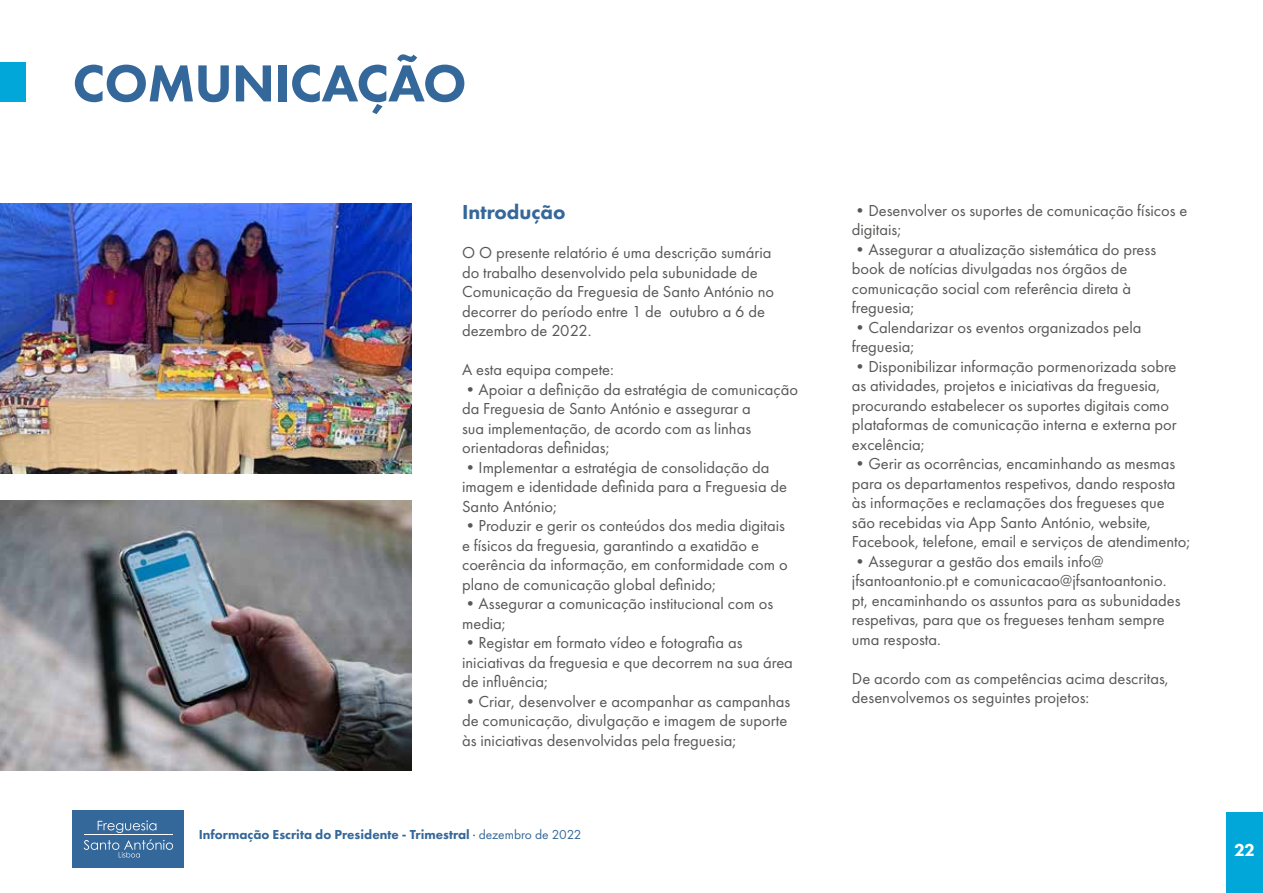
<style>
.page{position:relative;width:1263px;height:893px;background:#fff}
.page>*{position:absolute;margin:0;border:0;box-sizing:border-box;transform-origin:0 0}
.t1{font:800 54px "Futura PT";letter-spacing:-.015em;color:#34679a}
.t2{font:800 21px "Futura PT";color:#34679a}
.t3{font:800 18px "Futura PT";color:#fff}
.t4{font:16.5px/19.5px "Futura PT";color:#575756}
.t5{font:800 13.5px "Futura PT";color:#34679a}
.s1{font-weight:400}
</style>
<div class="page">
<div style="left:1227px;top:812px;width:36px;height:81px;background:#00a7d8"></div>
<div style="left:72px;top:810px;width:112px;height:57px;background:#34679a"></div>
<svg style="left:98px;top:820px;width:58px;height:13px"></svg>
<svg style="left:84px;top:839px;width:89px;height:18px"></svg>
<hr style="left:84px;top:834px;width:89px;height:1px;background:#fff">
<div style="left:0;top:62px;width:26px;height:39px;background:#00a7d8"></div>
<img style="left:0;top:203px;width:411px;height:270px">
<img style="left:0;top:501px;width:411px;height:269px">
<h1 class="t1" style="left:73px;top:50px;width:396px">COMUNICAÇÃO</h1>
<p class="t2" style="left:462px;top:199px;width:105px">Introdução</p>
<p class="t4" style="left:462px;top:243px;width:314px">O O presente relatório é uma descrição sumária do trabalho desenvolvido pela subunidade de Comunicação da Freguesia de Santo António no decorrer do período entre 1 de outubro a 6 de dezembro de 2022.</p>
<p class="t4" style="left:462px;top:360px;width:153px">A esta equipa compete:</p>
<p class="t4" style="left:462px;top:379px;width:338px">•Apoiar a definição da estratégia de comunicação da Freguesia de Santo António e assegurar a<br>sua implementação, de acordo com as linhas orientadoras definidas;</p>
<p class="t4" style="left:462px;top:457px;width:326px">•Implementar a estratégia de consolidação da imagem e identidade definida para a Freguesia de<br>Santo António;</p>
<p class="t4" style="left:462px;top:516px;width:327px">•Produzir e gerir os conteúdos dos media digitais e físicos da freguesia, garantindo a exatidão e coerência da informação, em conformidade com o plano de comunicação global definido;</p>
<p class="t4" style="left:462px;top:594px;width:313px">•Assegurar a comunicação institucional com os media;</p>
<p class="t4" style="left:462px;top:633px;width:332px">•Registar em formato vídeo e fotografia as iniciativas da freguesia e que decorrem na sua área de influência;</p>
<p class="t4" style="left:462px;top:691px;width:330px">•Criar, desenvolver e acompanhar as campanhas de comunicação, divulgação e imagem de suporte às iniciativas desenvolvidas pela freguesia;</p>
<p class="t5" style="left:199px;top:826px;width:384px">Informação Escrita do Presidente - Trimestral <span class="s1">· dezembro de 2022</span></p>
<p class="t4" style="left:852px;top:200px;width:337px">•Desenvolver os suportes de comunicação físicos e digitais;</p>
<p class="t4" style="left:852px;top:239px;width:306px">•Assegurar a atualização sistemática do press book de notícias divulgadas nos órgãos de comunicação social com referência direta à freguesia;</p>
<p class="t4" style="left:852px;top:317px;width:291px">•Calendarizar os eventos organizados pela freguesia;</p>
<p class="t4" style="left:852px;top:356px;width:326px">•Disponibilizar informação pormenorizada sobre as atividades, projetos e iniciativas da freguesia, procurando estabelecer os suportes digitais como plataformas de comunicação interna e externa por excelência;</p>
<p class="t4" style="left:852px;top:454px;width:340px">•Gerir as ocorrências, encaminhando as mesmas para os departamentos respetivos, dando resposta às informações e reclamações dos fregueses que são recebidas via App Santo António, website, Facebook, telefone, email e serviços de atendimento;</p>
<p class="t4" style="left:852px;top:551px;width:330px">•Assegurar a gestão dos emails info@ jfsantoantonio.pt e comunicacao@jfsantoantonio. pt, encaminhando os assuntos para as subunidades respetivas, para que os fregueses tenham sempre uma resposta.</p>
<p class="t4" style="left:852px;top:668px;width:318px">De acordo com as competências acima descritas, desenvolvemos os seguintes projetos:</p>
<p class="t3" style="left:1234px;top:839px;width:22px">22</p>
</div>
